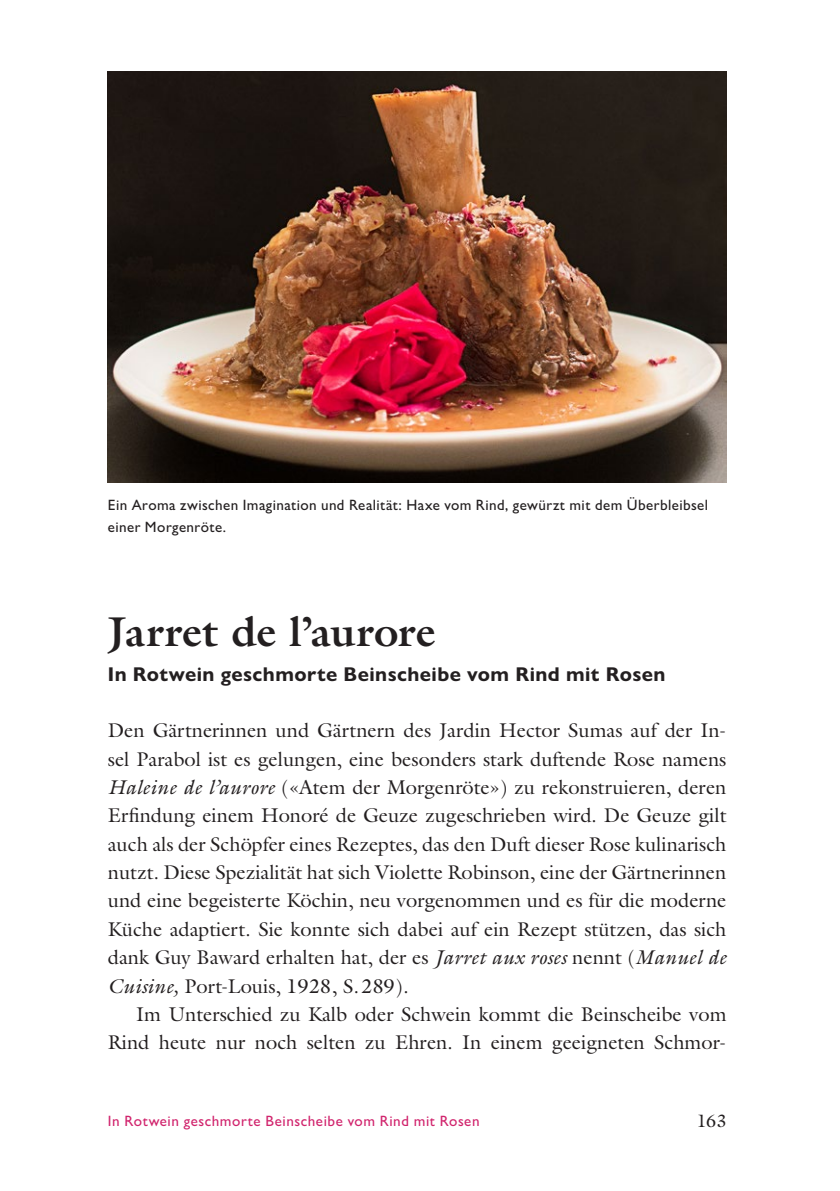
<style>
.page{position:relative;width:840px;height:1191px;background:#fff}
.page>*{position:absolute;margin:0;border:0;box-sizing:border-box;transform-origin:0 0}
.Titel{font:700 42px "Galliard Pro";letter-spacing:-.005em;color:#231f20}
.Lauftext_stumpf{font:20px/28.4px "Galliard Pro";color:#231f20;text-align:justify}
.Lauftext{font:20px/28.4px "Galliard Pro";color:#231f20;text-align:right}
.Unterzeile{font:700 20px "Gill Sans Nova";letter-spacing:.02em;color:#231f20}
.t1{font:18px "Galliard Pro";color:#231f20}
.Bildlegende{font:500 15px/21.2px "Gill Sans Nova";letter-spacing:.025em;color:#231f20}
.t2{font:500 15px "Gill Sans Nova";letter-spacing:.035em;color:#d1246d}
.s1{font-style:italic}
</style>
<div class="page">
<img style="left:108px;top:71px;width:618px;height:411px">
<p class="Bildlegende" style="left:108px;top:494px;width:601px">Ein Aroma zwischen Imagination und Realität: Haxe vom Rind, gewürzt mit dem Überbleibsel einer Morgenröte.</p>
<p class="Titel" style="left:108px;top:604px;width:328px">Jarret de l’aurore</p>
<p class="Unterzeile" style="left:108px;top:661px;width:559px">In Rotwein geschmorte Beinscheibe vom Rind mit Rosen</p>
<p class="Lauftext_stumpf" style="left:108px;top:716px;width:620px">Den Gärtnerinnen und Gärtnern des Jardin Hector Sumas auf der In&shy;sel Parabol ist es gelungen, eine besonders stark duftende Rose namens <span class="s1">Haleine de l’aurore</span> («Atem der Morgenröte») zu rekonstruieren, deren Erfindung einem Honoré de Geuze zugeschrieben wird. De Geuze gilt auch als der Schöpfer eines Rezeptes, das den Duft dieser Rose kulinarisch nutzt. Diese Spezialität hat sich Violette Robinson, eine der Gärtnerinnen und eine begeisterte Köchin, neu vorgenommen und es für die moderne Küche adaptiert. Sie konnte sich dabei auf ein Rezept stützen, das sich dank Guy Baward erhalten hat, der es <span class="s1">Jarret aux roses</span> nennt (<span class="s1">Manuel de Cuisine,</span> Port-Louis, 1928, S.289).</p>
<p class="Lauftext" style="left:108px;top:999px;width:619px">Im Unterschied zu Kalb oder Schwein kommt die Beinscheibe vom<br>Rind heute nur noch selten zu Ehren. In einem geeigneten Schmor-</p>
<p class="t2" style="left:108px;top:1111px;width:373px">In Rotwein geschmorte Beinscheibe vom Rind mit Rosen</p>
<p class="t1" style="left:696px;top:1108px;width:31px">163</p>
</div>
